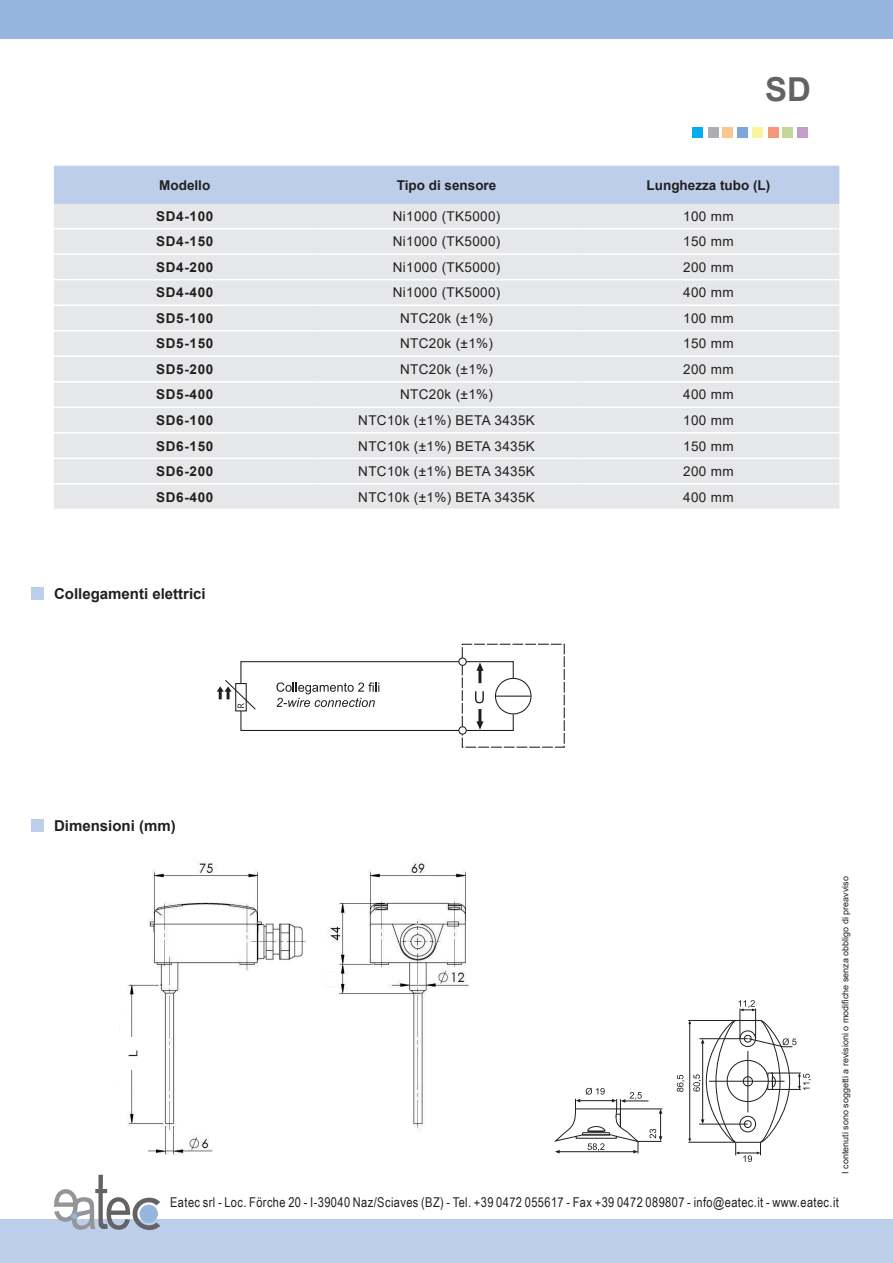
<style>
.page{position:relative;width:893px;height:1263px;background:#fff}
.page>*{position:absolute;margin:0;border:0;box-sizing:border-box;transform-origin:0 0}
.t1{font:700 33px "Arial";color:#636366}
.t2{font:700 15px "Arial";color:#231f20}
.t3{font:13.5px "Arial";letter-spacing:.025em;color:#231f20}
.t4{font:13.5px "Arial Narrow";letter-spacing:.03em;color:#231f20}
.t5{font:700 13.5px "Arial";letter-spacing:.05em;color:#231f20}
.t6{font:700 13.5px "Arial";color:#231f20}
.t7{font:12px "Helvetica";color:#231f20}
.t8{font:9px "Arial";color:#231f20}
</style>
<div class="page">
<div style="left:54px;top:166px;width:785px;height:38px;background:#bccee9"></div>
<div style="left:54px;top:204px;width:785px;height:305px;background:#e6e7e9"></div>
<hr style="left:54px;top:228px;width:262px;height:1px;background:#fff">
<hr style="left:316px;top:228px;width:262px;height:1px;background:#fff">
<hr style="left:578px;top:228px;width:261px;height:1px;background:#fff">
<hr style="left:54px;top:253px;width:262px;height:2px;background:#fff">
<hr style="left:316px;top:253px;width:262px;height:2px;background:#fff">
<hr style="left:578px;top:253px;width:261px;height:2px;background:#fff">
<hr style="left:54px;top:279px;width:262px;height:1px;background:#fff">
<hr style="left:316px;top:279px;width:262px;height:1px;background:#fff">
<hr style="left:578px;top:279px;width:261px;height:1px;background:#fff">
<hr style="left:54px;top:304px;width:262px;height:2px;background:#fff">
<hr style="left:316px;top:304px;width:262px;height:2px;background:#fff">
<hr style="left:578px;top:304px;width:261px;height:2px;background:#fff">
<hr style="left:54px;top:330px;width:262px;height:1px;background:#fff">
<hr style="left:316px;top:330px;width:262px;height:1px;background:#fff">
<hr style="left:578px;top:330px;width:261px;height:1px;background:#fff">
<hr style="left:54px;top:355px;width:262px;height:2px;background:#fff">
<hr style="left:316px;top:355px;width:262px;height:2px;background:#fff">
<hr style="left:578px;top:355px;width:261px;height:2px;background:#fff">
<hr style="left:54px;top:381px;width:262px;height:1px;background:#fff">
<hr style="left:316px;top:381px;width:262px;height:1px;background:#fff">
<hr style="left:578px;top:381px;width:261px;height:1px;background:#fff">
<hr style="left:54px;top:406px;width:262px;height:2px;background:#fff">
<hr style="left:316px;top:406px;width:262px;height:2px;background:#fff">
<hr style="left:578px;top:406px;width:261px;height:2px;background:#fff">
<hr style="left:54px;top:432px;width:262px;height:1px;background:#fff">
<hr style="left:316px;top:432px;width:262px;height:1px;background:#fff">
<hr style="left:578px;top:432px;width:261px;height:1px;background:#fff">
<hr style="left:54px;top:458px;width:262px;height:1px;background:#fff">
<hr style="left:316px;top:458px;width:262px;height:1px;background:#fff">
<hr style="left:578px;top:458px;width:261px;height:1px;background:#fff">
<hr style="left:54px;top:483px;width:262px;height:2px;background:#fff">
<hr style="left:316px;top:483px;width:262px;height:2px;background:#fff">
<hr style="left:578px;top:483px;width:261px;height:2px;background:#fff">
<div style="left:31px;top:819px;width:13px;height:13px;background:#bccee9"></div>
<div style="left:31px;top:587px;width:13px;height:13px;background:#bccee9"></div>
<svg style="left:217px;top:643px;width:348px;height:105px"></svg>
<hr style="left:740px;top:1008px;width:1px;height:30px;background:#211e1e">
<hr style="left:755px;top:1008px;width:1px;height:30px;background:#211e1e">
<svg style="left:738px;top:1000px;width:18px;height:11px"></svg>
<svg style="left:677px;top:1020px;width:134px;height:142px"></svg>
<svg style="left:554px;top:1088px;width:108px;height:65px"></svg>
<img style="left:128px;top:861px;width:341px;height:294px">
<div style="left:114px;top:1037px;width:35px;height:33px;background:#fff"></div>
<div style="left:0;top:0;width:893px;height:39px;background:#95b5de"></div>
<div style="left:0;top:1219px;width:893px;height:44px;background:#bccee9"></div>
<svg style="left:54px;top:1175px;width:106px;height:55px"></svg>
<div style="left:692px;top:128px;width:11px;height:10px;background:#00aeef"></div>
<div style="left:782px;top:128px;width:11px;height:10px;background:#c3d597"></div>
<div style="left:797px;top:128px;width:11px;height:10px;background:#c29ec9"></div>
<div style="left:768px;top:128px;width:10px;height:10px;background:#f6977a"></div>
<div style="left:752px;top:128px;width:11px;height:10px;background:#f9f59f"></div>
<div style="left:723px;top:128px;width:10px;height:10px;background:#fcc691"></div>
<div style="left:708px;top:128px;width:10px;height:10px;background:#adaeb2"></div>
<div style="left:738px;top:128px;width:10px;height:10px;background:#7ca7d8"></div>
<h1 class="t1" style="left:765px;top:66px;width:47px">SD</h1>
<p class="t6" style="left:159px;top:175px;width:53px">Modello</p>
<p class="t6" style="left:397px;top:175px;width:101px">Tipo di sensore</p>
<p class="t6" style="left:647px;top:175px;width:125px">Lunghezza tubo (L)</p>
<p class="t5" style="left:156px;top:207px;width:59px">SD4-100</p>
<p class="t3" style="left:393px;top:207px;width:109px">Ni1000 (TK5000)</p>
<p class="t3" style="left:683px;top:207px;width:52px">100 mm</p>
<p class="t5" style="left:156px;top:232px;width:59px">SD4-150</p>
<p class="t3" style="left:393px;top:232px;width:109px">Ni1000 (TK5000)</p>
<p class="t3" style="left:683px;top:232px;width:52px">150 mm</p>
<p class="t5" style="left:156px;top:258px;width:59px">SD4-200</p>
<p class="t3" style="left:393px;top:258px;width:109px">Ni1000 (TK5000)</p>
<p class="t3" style="left:683px;top:258px;width:52px">200 mm</p>
<p class="t5" style="left:156px;top:283px;width:59px">SD4-400</p>
<p class="t3" style="left:393px;top:283px;width:109px">Ni1000 (TK5000)</p>
<p class="t3" style="left:683px;top:283px;width:52px">400 mm</p>
<p class="t5" style="left:156px;top:309px;width:59px">SD5-100</p>
<p class="t3" style="left:400px;top:309px;width:94px">NTC20k (±1%)</p>
<p class="t3" style="left:683px;top:309px;width:52px">100 mm</p>
<p class="t5" style="left:156px;top:334px;width:59px">SD5-150</p>
<p class="t3" style="left:400px;top:334px;width:94px">NTC20k (±1%)</p>
<p class="t3" style="left:683px;top:334px;width:52px">150 mm</p>
<p class="t5" style="left:156px;top:360px;width:59px">SD5-200</p>
<p class="t3" style="left:400px;top:360px;width:94px">NTC20k (±1%)</p>
<p class="t3" style="left:683px;top:360px;width:52px">200 mm</p>
<p class="t5" style="left:156px;top:385px;width:59px">SD5-400</p>
<p class="t3" style="left:400px;top:385px;width:94px">NTC20k (±1%)</p>
<p class="t3" style="left:683px;top:385px;width:52px">400 mm</p>
<p class="t5" style="left:156px;top:411px;width:59px">SD6-100</p>
<p class="t3" style="left:358px;top:411px;width:178px">NTC10k (±1%) BETA 3435K</p>
<p class="t3" style="left:683px;top:411px;width:52px">100 mm</p>
<p class="t5" style="left:156px;top:436px;width:59px">SD6-150</p>
<p class="t3" style="left:358px;top:436px;width:178px">NTC10k (±1%) BETA 3435K</p>
<p class="t3" style="left:683px;top:436px;width:52px">150 mm</p>
<p class="t5" style="left:156px;top:462px;width:59px">SD6-200</p>
<p class="t3" style="left:358px;top:462px;width:178px">NTC10k (±1%) BETA 3435K</p>
<p class="t3" style="left:683px;top:462px;width:52px">200 mm</p>
<p class="t5" style="left:156px;top:487px;width:59px">SD6-400</p>
<p class="t3" style="left:358px;top:487px;width:178px">NTC10k (±1%) BETA 3435K</p>
<p class="t3" style="left:683px;top:487px;width:52px">400 mm</p>
<p class="t2" style="left:54px;top:583px;width:153px">Collegamenti elettrici</p>
<p class="t2" style="left:54px;top:815px;width:123px">Dimensioni (mm)</p>
<p class="t7" style="left:124px;top:1057px;width:8px;rotate:-90deg">L</p>
<p class="t8" style="left:839px;top:1174px;width:299px;rotate:-90deg">I contenuti sono soggetti a revisioni o modifiche senza obbligo di preavviso</p>
<p class="t4" style="left:170px;top:1193px;width:670px">Eatec srl - Loc. Förche 20 - I-39040 Naz/Sciaves (BZ) - Tel. +39 0472 055617 - Fax +39 0472 089807 - info@eatec.it - www.eatec.it</p>
</div>
